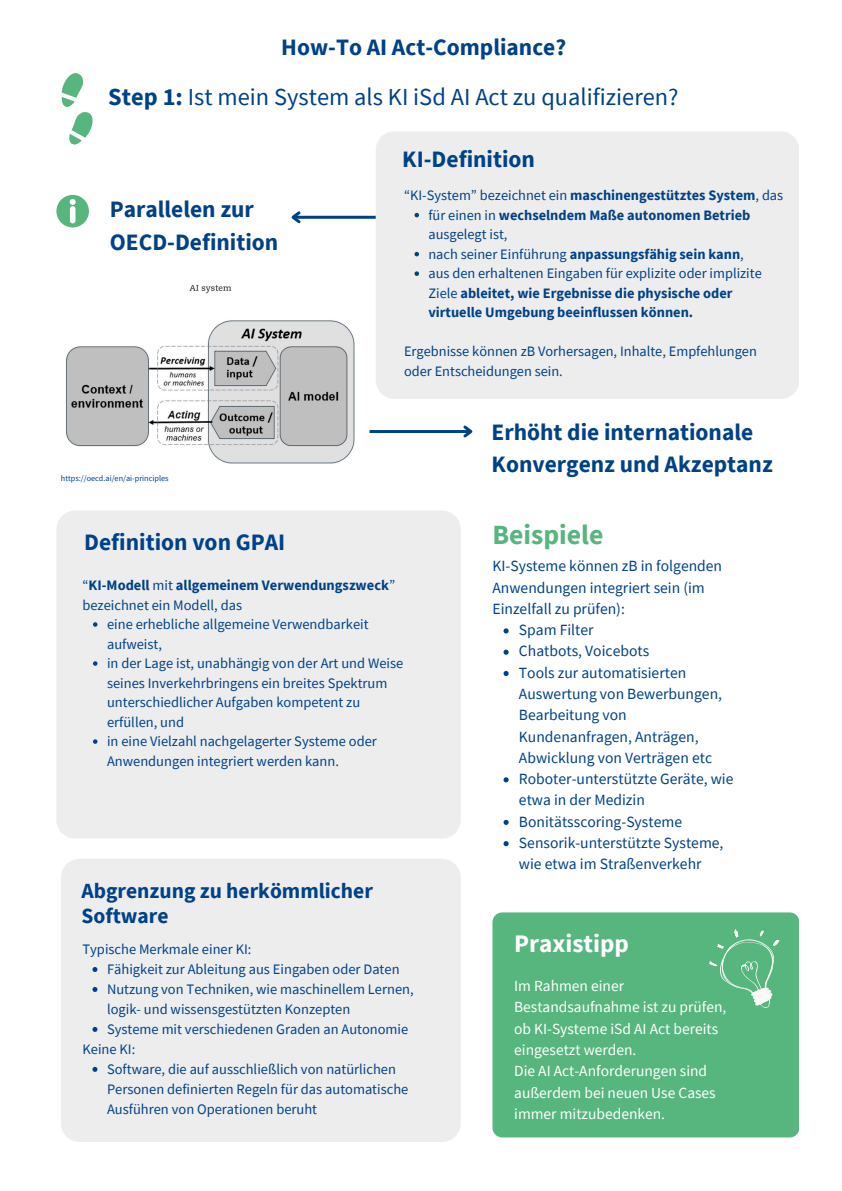
<style>
.page{position:relative;width:842px;height:1191px;background:#fff}
.page>*{position:absolute;margin:0;border:0;box-sizing:border-box;transform-origin:0 0}
.t1{font:700 27.7px "Source Sans Pro";color:#57b57e}
.t2{font:700 25.2px "Source Sans Pro";color:#fff}
.t3{font:24.4px "Source Sans Pro";color:#004187}
.t4{font:700 23.5px/32.8px "Source Sans Pro";color:#004187}
.t5{font:700 21.5px/24.9px "Source Sans Pro";color:#004187}
.t6{font:15.6px/21.3px "Source Sans Pro";color:#004187}
.t7{font:15.5px/21.4px "Source Sans Pro";color:#fff}
.t8{font:14.5px/19.5px "Source Sans Pro";color:#004187}
.t9{font:700 14.5px/19.5px "Source Sans Pro";color:#004187}
.t10{font:700 14.4px/19.5px "Source Sans Pro";color:#004187}
.t11{font:14.4px/19.5px "Source Sans Pro";color:#004187}
.t12{font:8.2px "Source Sans Pro";color:#004187}
.s1{font-weight:700}
.s2{font-weight:400}
</style>
<div class="page">
<div style="left:376px;top:131px;width:423px;height:268px;background:#ededed"></div>
<svg style="left:56px;top:195px;width:33px;height:32px"></svg>
<img style="left:66px;top:284px;width:289px;height:180px">
<div style="left:61px;top:859px;width:400px;height:282px;background:#ededed"></div>
<div style="left:492px;top:912px;width:307px;height:225px;background:#57b57e;border-radius:10px"></div>
<svg style="left:709px;top:929px;width:70px;height:79px"></svg>
<div style="left:56px;top:511px;width:405px;height:327px;background:#ededed"></div>
<svg style="left:61px;top:73px;width:32px;height:72px"></svg>
<svg style="left:93px;top:622px;width:4px;height:4px"></svg>
<svg style="left:93px;top:661px;width:4px;height:4px"></svg>
<svg style="left:93px;top:739px;width:4px;height:4px"></svg>
<svg style="left:414px;top:213px;width:5px;height:4px"></svg>
<svg style="left:414px;top:252px;width:5px;height:4px"></svg>
<svg style="left:414px;top:271px;width:5px;height:5px"></svg>
<svg style="left:92px;top:966px;width:5px;height:5px"></svg>
<svg style="left:92px;top:986px;width:5px;height:5px"></svg>
<svg style="left:92px;top:1026px;width:5px;height:5px"></svg>
<svg style="left:92px;top:1066px;width:5px;height:5px"></svg>
<svg style="left:503px;top:628px;width:6px;height:5px"></svg>
<svg style="left:503px;top:649px;width:6px;height:5px"></svg>
<svg style="left:503px;top:671px;width:6px;height:5px"></svg>
<svg style="left:503px;top:777px;width:6px;height:5px"></svg>
<svg style="left:503px;top:819px;width:6px;height:5px"></svg>
<svg style="left:503px;top:841px;width:6px;height:5px"></svg>
<hr style="left:370px;top:430px;width:101px;height:3px;background:#004187">
<svg style="left:463px;top:425px;width:10px;height:13px"></svg>
<hr style="left:293px;top:216px;width:83px;height:3px;background:#004187">
<svg style="left:291px;top:211px;width:12px;height:13px"></svg>
<p class="t4" style="left:281px;top:30px;width:287px">How-To AI Act-Compliance?</p>
<h5 class="t3" style="left:108px;top:81px;width:572px"><span class="s1">Step 1:</span> Ist mein System als KI iSd AI Act zu qualifizieren?</h5>
<p class="t4" style="left:402px;top:142px;width:134px">KI-Definition</p>
<h2 class="t4" style="left:110px;top:192px;width:170px">Parallelen zur<br>OECD-Definition</h2>
<p class="t11" style="left:404px;top:185px;width:381px">“KI-System” bezeichnet ein <span class="s1">maschinengestütztes System</span>, das</p>
<h2 class="t10" style="left:428px;top:205px;width:323px"><span class="s2">für einen in</span> wechselndem Maße autonomen Betrieb <span class="s2">ausgelegt ist,</span></h2>
<p class="t10" style="left:428px;top:244px;width:317px"><span class="s2">nach seiner Einführung</span> anpassungsfähig sein kann<span class="s2">,</span></p>
<h2 class="t10" style="left:428px;top:263px;width:335px"><span class="s2">aus den erhaltenen Eingaben für explizite oder implizite<br>Ziele</span> ableitet, wie Ergebnisse die physische oder virtuelle Umgebung beeinflussen können.</h2>
<h5 class="t11" style="left:404px;top:341px;width:354px">Ergebnisse können zB Vorhersagen, Inhalte, Empfehlungen oder Entscheidungen sein.</h5>
<p class="t12" style="left:61px;top:473px;width:109px">https://oecd.ai/en/ai-principles</p>
<p class="t4" style="left:84px;top:524px;width:203px">Definition von GPAI</p>
<h3 class="t9" style="left:82px;top:575px;width:314px"><span class="s2">“</span>KI-Modell <span class="s2">mit</span> allgemeinem Verwendungszweck<span class="s2">” bezeichnet ein Modell, das</span></h3>
<h2 class="t8" style="left:107px;top:614px;width:263px">eine erhebliche allgemeine Verwendbarkeit aufweist,</h2>
<h5 class="t8" style="left:107px;top:653px;width:298px">in der Lage ist, unabhängig von der Art und Weise seines Inverkehrbringens ein breites Spektrum unterschiedlicher Aufgaben kompetent zu erfüllen, und</h5>
<p class="t8" style="left:107px;top:731px;width:271px">in eine Vielzahl nachgelagerter Systeme oder<br>Anwendungen integriert werden kann.</p>
<p class="t5" style="left:81px;top:878px;width:293px">Abgrenzung zu herkömmlicher<br>Software</p>
<h5 class="t8" style="left:82px;top:939px;width:170px">Typische Merkmale einer KI:</h5>
<h4 class="t8" style="left:107px;top:959px;width:294px">Fähigkeit zur Ableitung aus Eingaben oder Daten</h4>
<h5 class="t8" style="left:107px;top:978px;width:308px;line-height:20px">Nutzung von Techniken, wie maschinellem Lernen, logik- und wissensgestützten Konzepten</h5>
<p class="t8" style="left:107px;top:1019px;width:303px">Systeme mit verschiedenen Graden an Autonomie</p>
<p class="t8" style="left:82px;top:1038px;width:54px">Keine KI:</p>
<p class="t8" style="left:107px;top:1058px;width:303px;line-height:20px">Software, die auf ausschließlich von natürlichen<br>Personen definierten Regeln für das automatische<br>Ausführen von Operationen beruht</p>
<p class="t4" style="left:492px;top:415px;width:283px;line-height:32.2px">Erhöht die internationale<br>Konvergenz und Akzeptanz</p>
<h5 class="t1" style="left:492px;top:516px;width:113px">Beispiele</h5>
<h1 class="t6" style="left:492px;top:555px;width:231px">KI-Systeme können zB in folgenden<br>Anwendungen integriert sein (im<br>Einzelfall zu prüfen):</h1>
<h5 class="t6" style="left:519px;top:619px;width:76px">Spam Filter</h5>
<p class="t6" style="left:519px;top:640px;width:132px">Chatbots, Voicebots</p>
<p class="t6" style="left:519px;top:661px;width:205px">Tools zur automatisierten<br>Auswertung von Bewerbungen,<br>Bearbeitung von<br>Kundenanfragen, Anträgen,<br>Abwicklung von Verträgen etc</p>
<p class="t6" style="left:519px;top:767px;width:216px">Roboter-unterstützte Geräte, wie etwa in der Medizin</p>
<p class="t6" style="left:519px;top:810px;width:165px">Bonitätsscoring-Systeme</p>
<p class="t6" style="left:519px;top:831px;width:206px">Sensorik-unterstützte Systeme, wie etwa im Straßenverkehr</p>
<p class="t2" style="left:514px;top:926px;width:116px">Praxistipp</p>
<h5 class="t7" style="left:514px;top:974px;width:214px">Im Rahmen einer<br>Bestandsaufnahme ist zu prüfen, ob KI-Systeme iSd AI Act bereits eingesetzt werden.<br>Die AI Act-Anforderungen sind außerdem bei neuen Use Cases immer mitzubedenken.</h5>
</div>
